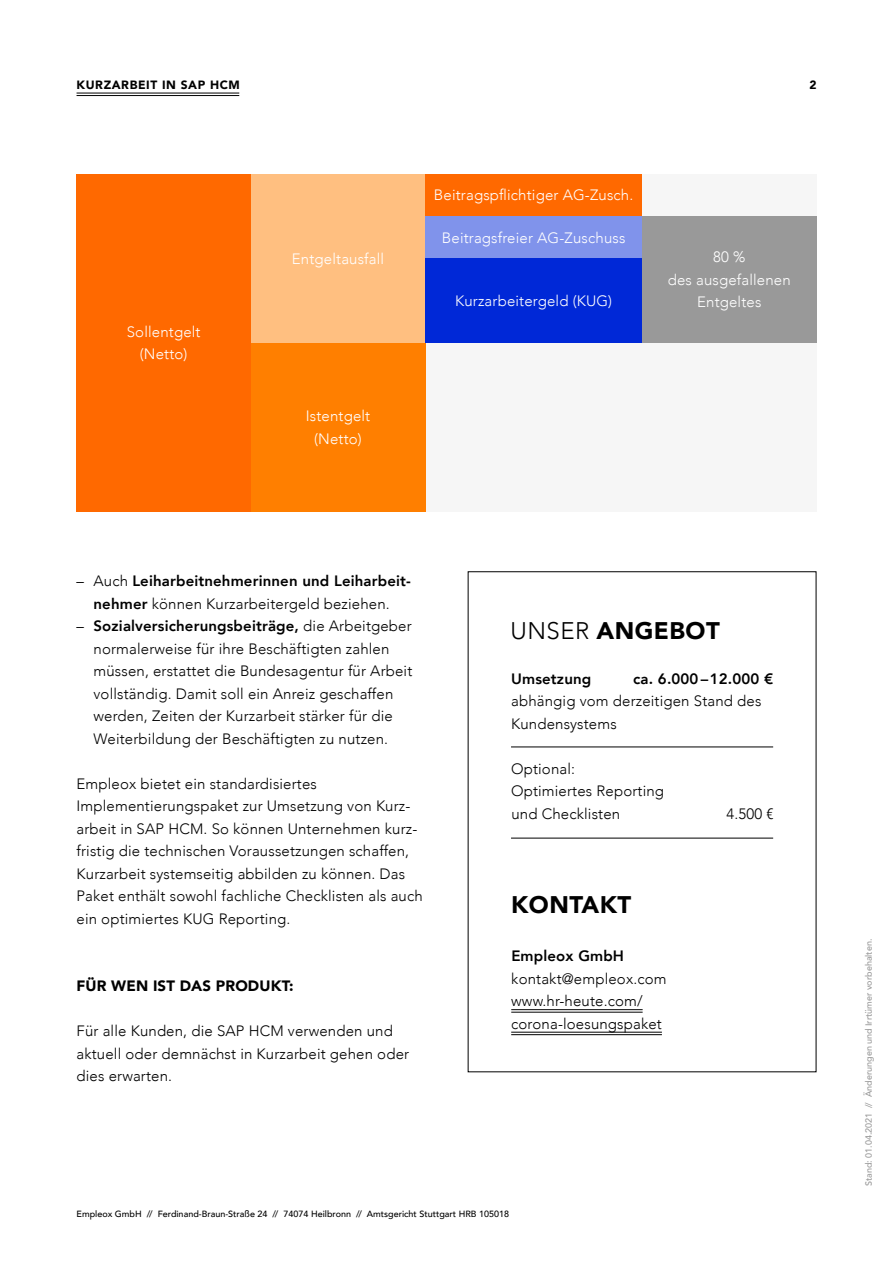
<style>
.page{position:relative;width:893px;height:1263px;background:#fff}
.page>*{position:absolute;margin:0;border:0;box-sizing:border-box;transform-origin:0 0}
.t1{font:900 24px "Avenir";letter-spacing:.02em;color:#000}
.t2{font:300 15px/22.5px "Avenir";letter-spacing:.01em;color:#000}
.t3{font:300 15px/22.5px "Avenir";letter-spacing:.01em;color:#fff;text-align:center}
.t4{font:800 15px/22.5px "Avenir";letter-spacing:.01em;color:#000;text-align:center}
.t5{font:900 15px "Avenir";letter-spacing:.01em;color:#000}
.t6{font:900 12px "Avenir";letter-spacing:.05em;color:#000}
.t7{font:500 9px "Avenir";color:#000}
.t8{font:500 9px "Avenir";color:#999}
.s1{font-weight:300}
.s2{font-weight:800}
</style>
<div class="page">
<hr style="left:77px;top:93px;width:162px;height:1px;background:#000">
<hr style="left:77px;top:95px;width:162px;height:1px;background:#000">
<div style="left:425px;top:174px;width:391px;height:337px;background:#f6f6f6"></div>
<hr style="left:511px;top:1009px;width:132px;height:1px;background:#000">
<hr style="left:511px;top:1012px;width:132px;height:1px;background:#000">
<hr style="left:511px;top:1032px;width:151px;height:1px;background:#000">
<hr style="left:511px;top:1034px;width:151px;height:1px;background:#000">
<hr style="left:511px;top:746px;width:262px;height:1px;background:#000">
<hr style="left:511px;top:838px;width:262px;height:1px;background:#000">
<div style="left:77px;top:174px;width:174px;height:337px;background:#ff6900"></div>
<div style="left:251px;top:174px;width:174px;height:169px;background:#ffbf80"></div>
<div style="left:425px;top:174px;width:217px;height:42px;background:#ff6900"></div>
<div style="left:425px;top:216px;width:217px;height:42px;background:#8093eb"></div>
<div style="left:425px;top:258px;width:217px;height:85px;background:#0028d7"></div>
<div style="left:642px;top:216px;width:174px;height:127px;background:#999"></div>
<div style="left:251px;top:343px;width:174px;height:168px;background:#ff7f00"></div>
<p class="t6" style="left:77px;top:74px;width:165px">KURZARBEIT IN SAP HCM</p>
<p class="t6" style="left:809px;top:74px;width:9px">2</p>
<p class="t3" style="left:127px;top:320px;width:75px">Sollentgelt (Netto)</p>
<p class="t3" style="left:292px;top:247px;width:94px">Entgeltausfall</p>
<p class="t3" style="left:306px;top:405px;width:66px">Istentgelt (Netto)</p>
<p class="t3" style="left:434px;top:184px;width:201px">Beitragspflichtiger AG-Zusch.</p>
<p class="t3" style="left:442px;top:226px;width:185px">Beitragsfreier AG-Zuschuss</p>
<p class="t3" style="left:455px;top:289px;width:159px">Kurzarbeitergeld (KUG)</p>
<p class="t3" style="left:668px;top:246px;width:125px">80 %<br>des ausgefallenen<br>Entgeltes</p>
<p class="t4" style="left:77px;top:570px;width:336px"><span class="s1">– Auch</span> Leiharbeitnehmerinnen und Leiharbeit&shy;nehmer <span class="s1">können Kurzarbeitergeld beziehen.</span></p>
<p class="t2" style="left:94px;top:615px;width:320px;text-indent:-17px">– <span class="s2">Sozialversicherungsbeiträge,</span> die Arbeitgeber normalerweise für ihre Beschäftigten zahlen müssen, erstattet die Bundesagentur für Arbeit vollständig. Damit soll ein Anreiz geschaffen werden, Zeiten der Kurzarbeit stärker für die Weiterbildung der Beschäftigten zu nutzen.</p>
<p class="t2" style="left:77px;top:772px;width:348px">Empleox bietet ein standardisiertes Implementierungspaket zur Umsetzung von Kurz&shy;arbeit in SAP HCM. So können Unternehmen kurz&shy;fristig die technischen Voraussetzungen schaffen, Kurzarbeit systemseitig abbilden zu können. Das Paket enthält sowohl fachliche Checklisten als auch ein optimiertes KUG Reporting.</p>
<p class="t5" style="left:77px;top:973px;width:219px">FÜR WEN IST DAS PRODUKT:</p>
<p class="t2" style="left:77px;top:1020px;width:334px">Für alle Kunden, die SAP HCM verwenden und aktuell oder demnächst in Kurzarbeit gehen oder dies erwarten.</p>
<h1 class="t1" style="left:510px;top:610px;width:211px"><span class="s1">UNSER</span> ANGEBOT</h1>
<p class="t4" style="left:511px;top:667px;width:82px">Umsetzung</p>
<p class="t4" style="left:633px;top:667px;width:142px">ca. 6.000–12.000 €</p>
<p class="t2" style="left:511px;top:690px;width:252px">abhängig vom derzeitigen Stand des<br>Kundensystems</p>
<p class="t2" style="left:511px;top:757px;width:155px">Optional:<br>Optimiertes Reporting und Checklisten</p>
<p class="t2" style="left:727px;top:802px;width:48px">4.500 €</p>
<h1 class="t1" style="left:511px;top:884px;width:122px">KONTAKT</h1>
<p class="t4" style="left:511px;top:945px;width:114px">Empleox GmbH</p>
<p class="t2" style="left:511px;top:967px;width:157px">kontakt@empleox.com www.hr-heute.com/ corona-loesungspaket</p>
<p class="t7" style="left:77px;top:1206px;width:434px">Empleox GmbH // Ferdinand-Braun-Straße 24 // 74074 Heilbronn // Amtsgericht Stuttgart HRB 105018</p>
<p class="t8" style="left:861px;top:1186px;width:249px;rotate:-90deg">Stand: 01.04.2021 // Änderungen und Irrtümer vorbehalten.</p>
</div>
